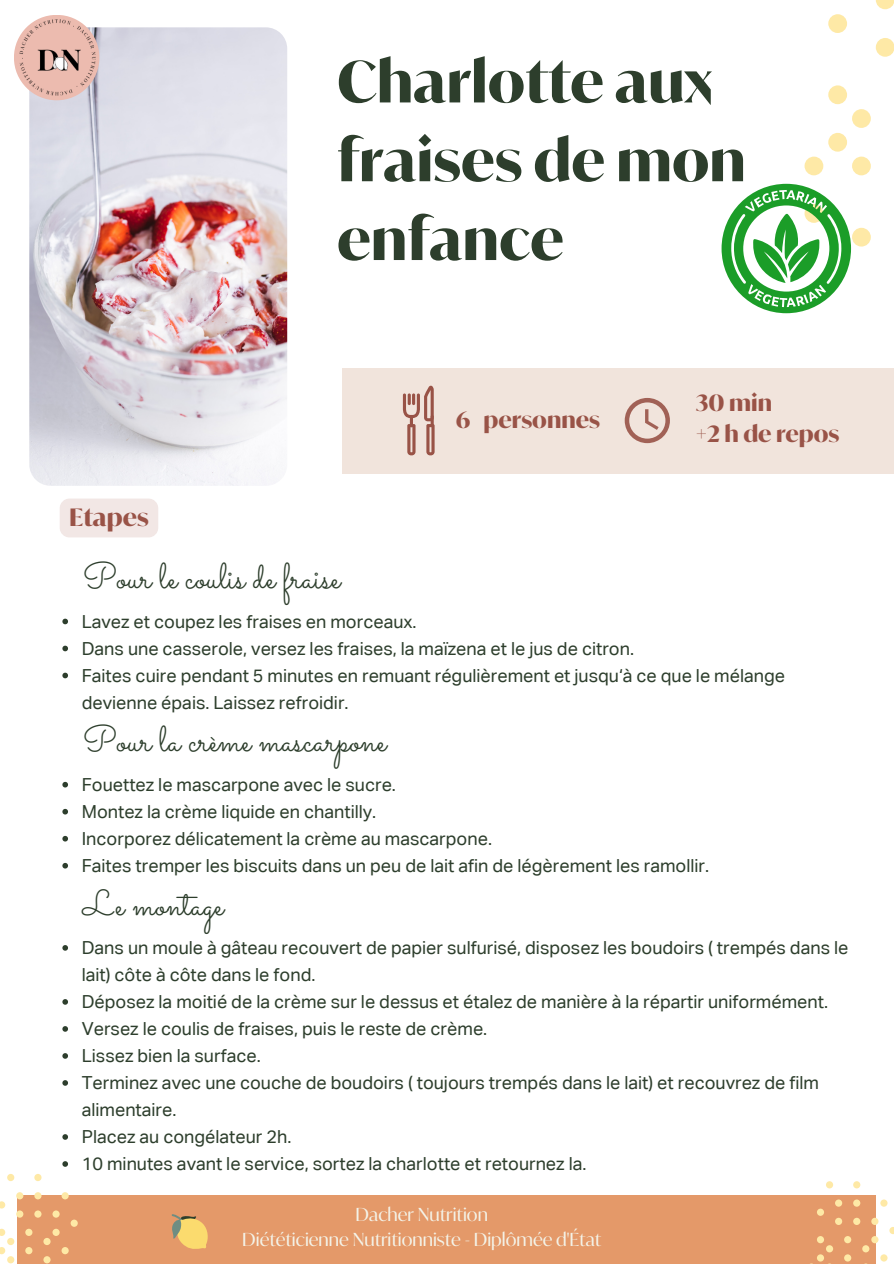
<style>
.page{position:relative;width:894px;height:1264px;background:#fff}
.page>*{position:absolute;margin:0;border:0;box-sizing:border-box;transform-origin:0 0}
.t1{font:700 57px/78.8px "Ivy Mode";color:#2d3e2c}
.t2{font:36px "Sacramento";color:#2d3e2c}
.t3{font:700 24px "Ivy Mode";color:#995347}
.t4{font:700 22.5px/31.5px "Ivy Mode";color:#995347}
.t5{font:18px/27px "Aktiv Grotesk Corp";color:#2d3e2c}
.t6{font:18px "Ivy Mode";color:#f4f3e8}
</style>
<div class="page">
<div style="left:342px;top:368px;width:551px;height:105px;background:#f1e4dc"></div>
<svg style="left:624px;top:398px;width:45px;height:45px"></svg>
<svg style="left:403px;top:386px;width:31px;height:69px"></svg>
<img style="left:29px;top:27px;width:258px;height:459px;border-radius:21px">
<img style="left:14px;top:15px;width:85px;height:85px">
<div style="left:17px;top:1195px;width:858px;height:68px;background:#e49969"></div>
<div style="left:827px;top:133px;width:20px;height:19px;background:#fee9a6;border-radius:9px"></div>
<div style="left:827px;top:85px;width:20px;height:19px;background:#fee9a6;border-radius:9px"></div>
<div style="left:827px;top:14px;width:20px;height:19px;background:#fee9a6;border-radius:9px"></div>
<div style="left:875px;top:38px;width:18px;height:19px;background:#fee9a6;border-radius:9px"></div>
<svg style="left:875px;top:0;width:18px;height:9px"></svg>
<div style="left:851px;top:156px;width:19px;height:19px;background:#fee9a6;border-radius:9px"></div>
<div style="left:804px;top:156px;width:19px;height:19px;background:#fee9a6;border-radius:9px"></div>
<div style="left:851px;top:227px;width:19px;height:20px;background:#fee9a6;border-radius:9px"></div>
<div style="left:851px;top:109px;width:19px;height:19px;background:#fee9a6;border-radius:9px"></div>
<svg style="left:171px;top:1214px;width:37px;height:35px"></svg>
<svg style="left:0;top:1247px;width:5px;height:7px"></svg>
<div style="left:25px;top:1228px;width:8px;height:7px;background:#fee9a6;border-radius:4px"></div>
<svg style="left:0;top:1228px;width:5px;height:7px"></svg>
<div style="left:34px;top:1192px;width:8px;height:7px;background:#fee9a6;border-radius:4px"></div>
<div style="left:52px;top:1228px;width:8px;height:7px;background:#fee9a6;border-radius:4px"></div>
<div style="left:34px;top:1210px;width:8px;height:7px;background:#fee9a6;border-radius:4px"></div>
<svg style="left:0;top:1201px;width:5px;height:7px"></svg>
<svg style="left:43px;top:1255px;width:8px;height:8px"></svg>
<div style="left:16px;top:1210px;width:7px;height:7px;background:#fee9a6;border-radius:4px"></div>
<div style="left:7px;top:1173px;width:7px;height:8px;background:#fee9a6;border-radius:4px"></div>
<div style="left:61px;top:1192px;width:8px;height:7px;background:#fee9a6;border-radius:4px"></div>
<div style="left:52px;top:1210px;width:8px;height:7px;background:#fee9a6;border-radius:4px"></div>
<div style="left:16px;top:1192px;width:7px;height:7px;background:#fee9a6;border-radius:4px"></div>
<div style="left:34px;top:1173px;width:8px;height:8px;background:#fee9a6;border-radius:4px"></div>
<div style="left:25px;top:1246px;width:8px;height:8px;background:#fee9a6;border-radius:4px"></div>
<svg style="left:7px;top:1255px;width:7px;height:8px"></svg>
<div style="left:61px;top:1246px;width:8px;height:8px;background:#fee9a6;border-radius:4px"></div>
<div style="left:43px;top:1237px;width:8px;height:8px;background:#fee9a6;border-radius:4px"></div>
<div style="left:70px;top:1219px;width:8px;height:7px;background:#fee9a6;border-radius:4px"></div>
<div style="left:7px;top:1237px;width:7px;height:8px;background:#fee9a6;border-radius:4px"></div>
<div style="left:816px;top:1254px;width:7px;height:7px;background:#fee9a6;border-radius:4px"></div>
<svg style="left:843px;top:1235px;width:8px;height:8px"></svg>
<svg style="left:816px;top:1235px;width:7px;height:8px"></svg>
<svg style="left:852px;top:1199px;width:8px;height:7px"></svg>
<div style="left:871px;top:1235px;width:7px;height:8px;background:#fee9a6;border-radius:4px"></div>
<svg style="left:852px;top:1217px;width:8px;height:7px"></svg>
<svg style="left:816px;top:1208px;width:7px;height:7px"></svg>
<svg style="left:834px;top:1217px;width:8px;height:7px"></svg>
<div style="left:825px;top:1181px;width:8px;height:7px;background:#fee9a6;border-radius:4px"></div>
<div style="left:880px;top:1199px;width:7px;height:7px;background:#fee9a6;border-radius:4px"></div>
<div style="left:871px;top:1217px;width:7px;height:7px;background:#fee9a6;border-radius:4px"></div>
<div style="left:834px;top:1199px;width:8px;height:7px;background:#fee9a6;border-radius:4px"></div>
<svg style="left:852px;top:1181px;width:8px;height:7px"></svg>
<svg style="left:843px;top:1254px;width:8px;height:7px"></svg>
<div style="left:880px;top:1254px;width:7px;height:7px;background:#fee9a6;border-radius:4px"></div>
<svg style="left:861px;top:1245px;width:8px;height:7px"></svg>
<svg style="left:889px;top:1227px;width:4px;height:7px"></svg>
<div style="left:825px;top:1245px;width:8px;height:7px;background:#fee9a6;border-radius:4px"></div>
<div style="left:60px;top:498px;width:98px;height:39px;background:#f2e7e5;border-radius:10px"></div>
<svg style="left:721px;top:184px;width:129px;height:129px"></svg>
<svg style="left:62px;top:618px;width:6px;height:6px"></svg>
<svg style="left:62px;top:645px;width:6px;height:6px"></svg>
<svg style="left:62px;top:672px;width:6px;height:6px"></svg>
<svg style="left:62px;top:781px;width:6px;height:6px"></svg>
<svg style="left:62px;top:808px;width:6px;height:6px"></svg>
<svg style="left:62px;top:835px;width:6px;height:6px"></svg>
<svg style="left:62px;top:862px;width:6px;height:6px"></svg>
<svg style="left:62px;top:945px;width:6px;height:5px"></svg>
<svg style="left:62px;top:999px;width:6px;height:5px"></svg>
<svg style="left:62px;top:1026px;width:6px;height:5px"></svg>
<svg style="left:62px;top:1053px;width:6px;height:5px"></svg>
<svg style="left:62px;top:1080px;width:6px;height:5px"></svg>
<svg style="left:62px;top:1134px;width:6px;height:5px"></svg>
<svg style="left:62px;top:1161px;width:6px;height:5px"></svg>
<p class="t1" style="left:337px;top:41px;width:410px">Charlotte aux fraises de mon enfance</p>
<p class="t3" style="left:69px;top:502px;width:81px">Etapes</p>
<p class="t4" style="left:456px;top:404px;width:146px">6 personnes</p>
<h3 class="t4" style="left:695px;top:386px;width:145px">30 min<br>+2 h de repos</h3>
<p class="t2" style="left:83px;top:555px;width:259px">Pour le coulis de fraise</p>
<h3 class="t5" style="left:82px;top:608px;width:336px">Lavez et coupez les fraises en morceaux.</h3>
<h3 class="t5" style="left:82px;top:635px;width:553px">Dans une casserole, versez les fraises, la maïzena et le jus de citron.</h3>
<p class="t5" style="left:82px;top:662px;width:704px">Faites cuire pendant 5 minutes en remuant régulièrement et jusqu‘à ce que le mélange devienne épais. Laissez refroidir.</p>
<p class="t2" style="left:83px;top:718px;width:305px">Pour la crème mascarpone</p>
<p class="t5" style="left:82px;top:771px;width:315px">Fouettez le mascarpone avec le sucre.</p>
<p class="t5" style="left:82px;top:798px;width:296px">Montez la crème liquide en chantilly.</p>
<p class="t5" style="left:82px;top:825px;width:411px">Incorporez délicatement la crème au mascarpone.</p>
<p class="t5" style="left:82px;top:852px;width:628px">Faites tremper les biscuits dans un peu de lait afin de légèrement les ramollir.</p>
<p class="t2" style="left:83px;top:881px;width:142px">Le montage</p>
<p class="t5" style="left:82px;top:934px;width:768px">Dans un moule à gâteau recouvert de papier sulfurisé, disposez les boudoirs ( trempés dans le lait) côte à côte dans le fond.</p>
<p class="t5" style="left:82px;top:988px;width:747px">Déposez la moitié de la crème sur le dessus et étalez de manière à la répartir uniformément.</p>
<p class="t5" style="left:82px;top:1015px;width:407px">Versez le coulis de fraises, puis le reste de crème.</p>
<p class="t5" style="left:82px;top:1042px;width:180px">Lissez bien la surface.</p>
<p class="t5" style="left:82px;top:1069px;width:738px">Terminez avec une couche de boudoirs ( toujours trempés dans le lait) et recouvrez de film alimentaire.</p>
<p class="t5" style="left:82px;top:1123px;width:211px">Placez au congélateur 2h.</p>
<p class="t5" style="left:82px;top:1150px;width:506px">10 minutes avant le service, sortez la charlotte et retournez la.</p>
<p class="t6" style="left:355px;top:1203px;width:134px">Dacher Nutrition</p>
<h1 class="t6" style="left:242px;top:1228px;width:360px">Diététicienne Nutritionniste - Diplômée d'État</h1>
</div>
